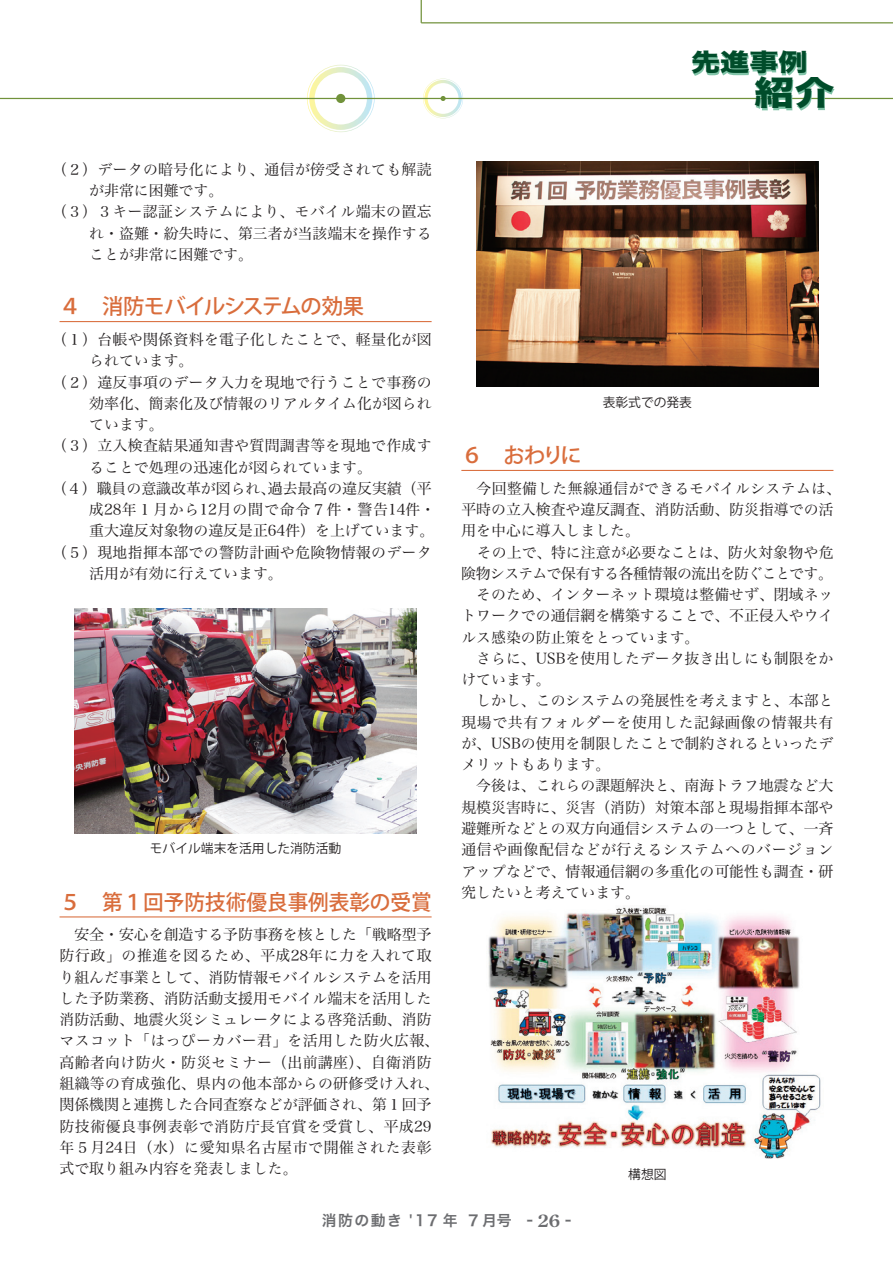
<style>
.page{position:relative;width:893px;height:1263px;background:#fff}
.page>*{position:absolute;margin:0;border:0;box-sizing:border-box;transform-origin:0 0}
.t1{font:33.3px "Hira Kaku Std N W8";color:#004c2a;scale:1.21 1}
.t2{font:24.15px "Hira Kaku Std N W8";color:#004c2a;scale:1.21 1}
.t3{font:500 21.3px "Koz Go Pro";letter-spacing:-.005em;color:#d96d3c}
.t4{font:500 21.3px "Koz Go Pro";letter-spacing:-.045em;color:#d96d3c}
.t5{font:14.85px/21.3px "Hira Min Pro N W3";color:#231f20}
.t6{font:14.85px "Hira Min Pro N W3";letter-spacing:.025em;color:#231f20}
.t7{font:14.85px "Hira Min Pro N W3";letter-spacing:.02em;color:#231f20}
.t8{font:14.85px "Hira Min Pro N W3";letter-spacing:.055em;color:#231f20}
.t9{font:14.85px "Hira Kaku Pro W6";letter-spacing:.1em;color:#6c6d70}
.t10{font:12.75px "Koz Go Pro";color:#231f20}
.s1{font-family:"Century Old Style Std";font-weight:700;font-size:16.95px}
</style>
<div class="page">
<hr style="left:461px;top:470px;width:372px;height:1px;background:#d96d3c">
<hr style="left:60px;top:321px;width:372px;height:1px;background:#d96d3c">
<hr style="left:60px;top:916px;width:372px;height:1px;background:#d96d3c">
<img style="left:74px;top:608px;width:343px;height:225px">
<img style="left:476px;top:162px;width:343px;height:225px">
<img style="left:488px;top:907px;width:333px;height:252px">
<svg style="left:307px;top:65px;width:68px;height:67px"></svg>
<hr style="left:421px;top:22px;width:472px;height:1px;background:#71923b">
<div style="left:336px;top:94px;width:9px;height:9px;background:#71923b;border-radius:50%"></div>
<svg style="left:423px;top:79px;width:40px;height:39px"></svg>
<hr style="left:0;top:98px;width:893px;height:1px;background:#71923b">
<svg style="left:421px;top:0;width:1px;height:23px"></svg>
<svg style="left:692px;top:53px;width:142px;height:58px"></svg>
<p class="t6" style="left:52px;top:156px;width:381px">（２）データの暗号化により、通信が傍受されても解読</p>
<p class="t5" style="left:89px;top:178px;width:135px">が非常に困難です。</p>
<p class="t6" style="left:52px;top:199px;width:381px">（３）３キー認証システムにより、モバイル端末の置忘</p>
<p class="t5" style="left:89px;top:221px;width:344px">れ・盗難・紛失時に、第三者が当該端末を操作する</p>
<p class="t5" style="left:89px;top:242px;width:165px">ことが非常に困難です。</p>
<h3 class="t4" style="left:60px;top:293px;width:306px">４　消防モバイルシステムの効果</h3>
<p class="t6" style="left:52px;top:327px;width:381px">（１）台帳や関係資料を電子化したことで、軽量化が図</p>
<p class="t5" style="left:89px;top:349px;width:106px">られています。</p>
<p class="t7" style="left:52px;top:369px;width:381px">（２）違反事項のデータ入力を現地で行うことで事務の</p>
<p class="t5" style="left:89px;top:391px;width:344px">効率化、簡素化及び情報のリアルタイム化が図られ</p>
<p class="t5" style="left:89px;top:412px;width:76px">ています。</p>
<p class="t7" style="left:52px;top:433px;width:381px">（３）立入検査結果通知書や質問調書等を現地で作成す</p>
<p class="t5" style="left:89px;top:455px;width:284px">ることで処理の迅速化が図られています。</p>
<p class="t5" style="left:52px;top:476px;width:381px">（４）職員の意識改革が図られ、過去最高の違反実績（平</p>
<p class="t8" style="left:89px;top:497px;width:347px">成28年１月から12月の間で命令７件・警告14件・</p>
<p class="t5" style="left:89px;top:519px;width:346px">重大違反対象物の違反是正64件）を上げています。</p>
<p class="t7" style="left:52px;top:539px;width:381px">（５）現地指揮本部での警防計画や危険物情報のデータ</p>
<p class="t5" style="left:89px;top:561px;width:195px">活用が有効に行えています。</p>
<p class="t10" style="left:150px;top:840px;width:193px">モバイル端末を活用した消防活動</p>
<h3 class="t3" style="left:60px;top:888px;width:374px">５　第１回予防技術優良事例表彰の受賞</h3>
<p class="t5" style="left:60px;top:922px;width:381px">　安全・安心を創造する予防事務を核とした「戦略型予防行政」の推進を図るため、平成28年に力を入れて取り組んだ事業として、消防情報モバイルシステムを活用した予防業務、消防活動支援用モバイル端末を活用した消防活動、地震火災シミュレータによる啓発活動、消防マスコット「はっぴーカバー君」を活用した防火広報、高齢者向け防火・防災セミナー（出前講座）、自衛消防組織等の育成強化、県内の他本部からの研修受け入れ、関係機関と連携した合同査察などが評価され、第１回予防技術優良事例表彰で消防庁長官賞を受賞し、平成29年５月24日（水）に愛知県名古屋市で開催された表彰式で取り組み内容を発表しました。</p>
<h2 class="t2" style="left:691px;top:49px;width:98px">先進事例</h2>
<h1 class="t1" style="left:754px;top:74px;width:68px">紹介</h1>
<h3 class="t3" style="left:461px;top:442px;width:122px">６　おわりに</h3>
<p class="t10" style="left:603px;top:394px;width:91px">表彰式での発表</p>
<p class="t5" style="left:461px;top:476px;width:381px">　今回整備した無線通信ができるモバイルシステムは、平時の立入検査や違反調査、消防活動、防災指導での活用を中心に導入しました。<br>　その上で、特に注意が必要なことは、防火対象物や危険物システムで保有する各種情報の流出を防ぐことです。　そのため、インターネット環境は整備せず、閉域ネットワークでの通信網を構築することで、不正侵入やウイルス感染の防止策をとっています。<br>　さらに、USBを使用したデータ抜き出しにも制限をかけています。<br>　しかし、このシステムの発展性を考えますと、本部と現場で共有フォルダーを使用した記録画像の情報共有が、USBの使用を制限したことで制約されるといったデメリットもあります。<br>　今後は、これらの課題解決と、南海トラフ地震など大規模災害時に、災害（消防）対策本部と現場指揮本部や避難所などとの双方向通信システムの一つとして、一斉通信や画像配信などが行えるシステムへのバージョンアップなどで、情報通信網の多重化の可能性も調査・研究したいと考えています。</p>
<p class="t10" style="left:628px;top:1165px;width:40px">構想図</p>
<p class="t9" style="left:322px;top:1207px;width:251px">消防の動き '17 年 ７月号 - <span class="s1">26</span> -</p>
</div>
